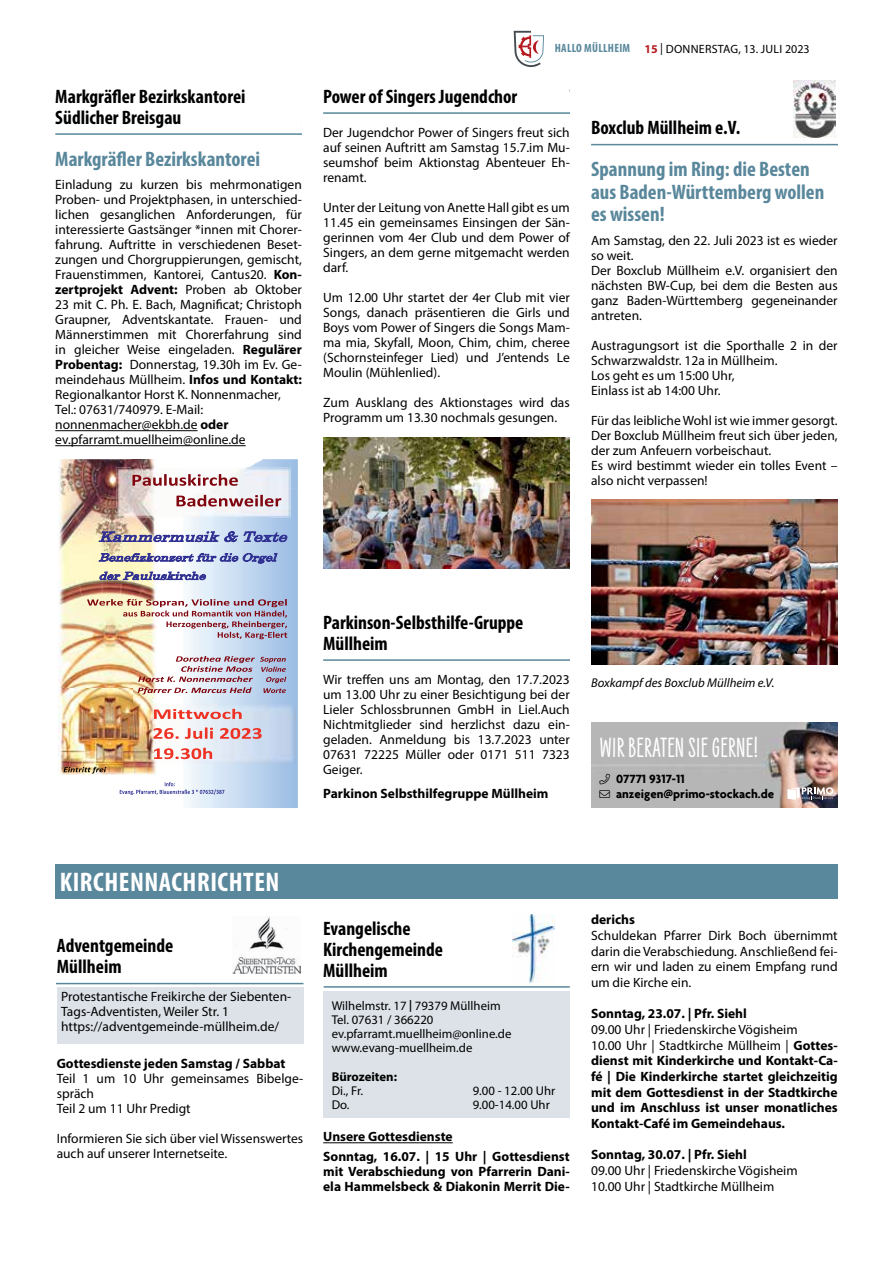
<style>
.page{position:relative;width:893px;height:1263px;background:#fff}
.page>*{position:absolute;margin:0;border:0;box-sizing:border-box;transform-origin:0 0}
.t1{font:900 28.35px "Liebe Erika";letter-spacing:.015em;color:#fff}
.t2{font:700 condensed 27px "Myriad Pro";letter-spacing:.02em;color:#fff}
.t3{font:700 condensed 21px/22.5px "Myriad Pro";color:#59879b}
.t4{font:700 condensed 19.5px/21px "Myriad Pro";color:#000}
.t5{font:13.5px/15px "Myriad Pro";color:#000}
.t6{font:700 13.5px/15.6px "Myriad Pro";color:#000}
.t7{font:12.75px/14.2px "Myriad Pro";color:#000}
.t8{font:700 12.75px "Agenda";color:#000}
.t9{font:italic 12.75px "Myriad Pro";color:#000}
.t10{font:700 12.75px "Myriad Pro";color:#000}
.t11{font:12px "Myriad Pro";letter-spacing:.02em;color:#000}
.t12{font:700 condensed 12px "Myriad Pro";letter-spacing:.02em;color:#59879b}
.s1{font-weight:700;color:#b61d22}
.s2{font-weight:700}
.s3{font-weight:400}
</style>
<div class="page">
<svg style="left:514px;top:31px;width:30px;height:36px"></svg>
<hr style="left:55px;top:430px;width:143px;height:1px;background:#000">
<hr style="left:55px;top:445px;width:191px;height:1px;background:#000">
<hr style="left:55px;top:133px;width:247px;height:2px;background:#59879b">
<hr style="left:323px;top:112px;width:247px;height:2px;background:#59879b">
<img style="left:323px;top:437px;width:247px;height:131px">
<hr style="left:323px;top:659px;width:247px;height:2px;background:#59879b">
<hr style="left:591px;top:144px;width:247px;height:1px;background:#59879b">
<img style="left:793px;top:81px;width:43px;height:57px">
<img style="left:591px;top:500px;width:247px;height:164px">
<img style="left:58px;top:459px;width:74px;height:316px">
<img style="left:132px;top:459px;width:22px;height:8px">
<img style="left:132px;top:517px;width:24px;height:258px">
<img style="left:186px;top:517px;width:83px;height:186px">
<img style="left:249px;top:459px;width:49px;height:29px">
<img style="left:269px;top:488px;width:29px;height:262px">
<img style="left:186px;top:750px;width:112px;height:58px">
<img style="left:116px;top:467px;width:175px;height:50px">
<svg style="left:132px;top:467px;width:106px;height:19px"></svg>
<svg style="left:176px;top:495px;width:105px;height:11px"></svg>
<svg style="left:116px;top:508px;width:7px;height:9px"></svg>
<img style="left:87px;top:599px;width:200px;height:40px">
<img style="left:149px;top:703px;width:146px;height:61px">
<svg style="left:154px;top:709px;width:88px;height:10px"></svg>
<svg style="left:153px;top:728px;width:26px;height:11px"></svg>
<svg style="left:185px;top:727px;width:28px;height:12px"></svg>
<svg style="left:220px;top:728px;width:42px;height:11px"></svg>
<svg style="left:154px;top:748px;width:58px;height:11px"></svg>
<svg style="left:64px;top:767px;width:42px;height:6px"></svg>
<svg style="left:120px;top:782px;width:104px;height:13px"></svg>
<img style="left:138px;top:656px;width:148px;height:38px">
<svg style="left:99px;top:530px;width:188px;height:13px;background:#989cc2"></svg>
<svg style="left:99px;top:553px;width:178px;height:10px;background:#8f93bf"></svg>
<svg style="left:99px;top:571px;width:107px;height:10px"></svg>
<div style="left:55px;top:864px;width:783px;height:34px;background:#59879b"></div>
<div style="left:57px;top:987px;width:246px;height:57px;background:#dce2e7"></div>
<hr style="left:57px;top:983px;width:246px;height:1px;background:#59879b">
<img style="left:233px;top:917px;width:67px;height:56px">
<hr style="left:323px;top:1142px;width:130px;height:1px;background:#000">
<img style="left:513px;top:914px;width:42px;height:68px">
<hr style="left:324px;top:986px;width:246px;height:2px;background:#59879b">
<div style="left:323px;top:991px;width:247px;height:127px;background:#dce2e7"></div>
<img style="left:591px;top:723px;width:247px;height:85px">
<svg style="left:787px;top:787px;width:46px;height:13px"></svg>
<svg style="left:599px;top:774px;width:11px;height:11px"></svg>
<p class="t12" style="left:555px;top:40px;width:76px">Hallo Müllheim</p>
<p class="t11" style="left:644px;top:42px;width:167px"><span class="s1">15</span> | Donnerstag, 13. Juli 2023</p>
<h3 class="t4" style="left:55px;top:85px;width:192px">Markgräfler Bezirkskantorei<br>Südlicher Breisgau</h3>
<h3 class="t4" style="left:302px;top:85px;width:82px">Markgräfler</h3>
<h3 class="t3" style="left:55px;top:147px;width:206px">Markgräfler Bezirkskantorei</h3>
<p class="t5" style="left:55px;top:177px;width:248px">Einladung zu kurzen bis mehrmonatigen Proben- und Projektphasen, in unterschied&shy;lichen gesanglichen Anforderungen, für interessierte Gastsänger *innen mit Chorer&shy;fahrung. Auftritte in verschiedenen Beset&shy;zungen und Chorgruppierungen, gemischt, Frauenstimmen, Kantorei, Cantus20. <span class="s2">Kon&shy;zertprojekt Advent:</span> Proben ab Oktober 23 mit C. Ph. E. Bach, Magnificat; Christoph Graupner, Adventskantate. Frauen- und Männerstimmen mit Chorerfahrung sind in gleicher Weise eingeladen. <span class="s2">Regulärer Probentag:</span> Donnerstag, 19.30h im Ev. Ge&shy;meindehaus Müllheim. <span class="s2">Infos und Kontakt:<br></span>Regionalkantor Horst K. Nonnenmacher, Tel.: 07631/740979. E-Mail: nonnenmacher@ekbh.de <span class="s2">oder </span>ev.pfarramt.muellheim@online.de</p>
<h3 class="t4" style="left:323px;top:85px;width:196px">Power of Singers Jugendchor</h3>
<p class="t5" style="left:323px;top:125px;width:248px;text-align:justify">Der Jugendchor Power of Singers freut sich auf seinen Auftritt am Samstag 15.7.im Mu&shy;seumshof beim Aktionstag Abenteuer Eh&shy;renamt.</p>
<p class="t5" style="left:323px;top:200px;width:248px;text-align:justify">Unter der Leitung von Anette Hall gibt es um 11.45 ein gemeinsames Einsingen der Sän&shy;gerinnen vom 4er Club und dem Power of Singers, an dem gerne mitgemacht werden darf.</p>
<p class="t5" style="left:323px;top:290px;width:248px;text-align:justify">Um 12.00 Uhr startet der 4er Club mit vier Songs, danach präsentieren die Girls und Boys vom Power of Singers die Songs Mam&shy;ma mia, Skyfall, Moon, Chim, chim, cheree (Schornsteinfeger Lied) und J’entends Le Moulin (Mühlenlied).</p>
<p class="t5" style="left:323px;top:395px;width:248px">Zum Ausklang des Aktionstages wird das<br>Programm um 13.30 nochmals gesungen.</p>
<h3 class="t4" style="left:591px;top:117px;width:151px">Boxclub Müllheim e.V.</h3>
<h3 class="t3" style="left:591px;top:158px;width:235px">Spannung im Ring: die Besten aus Baden-Württemberg wollen es wissen!</h3>
<p class="t5" style="left:591px;top:233px;width:248px">Am Samstag, den 22. Juli 2023 ist es wieder so weit.<br>Der Boxclub Müllheim e.V. organisiert den nächsten BW-Cup, bei dem die Besten aus ganz Baden-Württemberg gegeneinander antreten.</p>
<p class="t5" style="left:591px;top:338px;width:248px">Austragungsort ist die Sporthalle 2 in der<br>Schwarzwaldstr. 12a in Müllheim.<br>Los geht es um 15:00 Uhr,<br>Einlass ist ab 14:00 Uhr.</p>
<p class="t5" style="left:591px;top:413px;width:248px">Für das leibliche Wohl ist wie immer gesorgt.<br>Der Boxclub Müllheim freut sich über jeden, der zum Anfeuern vorbeischaut.<br>Es wird bestimmt wieder ein tolles Event – also nicht verpassen!</p>
<h3 class="t4" style="left:323px;top:611px;width:202px">Parkinson-Selbsthilfe-Gruppe<br>Müllheim</h3>
<p class="t5" style="left:323px;top:672px;width:248px;text-align:justify">Wir treffen uns am Montag, den 17.7.2023 um 13.00 Uhr zu einer Besichtigung bei der Lieler Schlossbrunnen GmbH in Liel.Auch N ichtmitglieder sind herzlichst dazu ein&shy;geladen. Anmeldung bis 13.7.2023 unter 07631 72225 Müller oder 0171 511 7323<br>Geiger.</p>
<p class="t6" style="left:323px;top:785px;width:227px">Parkinon Selbsthilfegruppe Müllheim</p>
<p class="t9" style="left:591px;top:675px;width:185px">Boxkampf des Boxclub Müllheim e.V.</p>
<h1 class="t1" style="left:600px;top:732px;width:160px">WIR BERATEN SIE GERNE!</h1>
<p class="t8" style="left:616px;top:771px;width:70px">07771 9317-11</p>
<p class="t8" style="left:600px;top:786px;width:176px">→ anzeigen@primo-stockach.de</p>
<h2 class="t2" style="left:60px;top:865px;width:221px">KIRCHENNACHRICHTEN</h2>
<h3 class="t4" style="left:57px;top:935px;width:118px">Adventgemeinde<br>Müllheim</h3>
<p class="t5" style="left:61px;top:989px;width:232px">Protestantische Freikirche der Siebenten-<br>Tags-Adventisten, Weiler Str. 1 https://adventgemeinde-müllheim.de/</p>
<p class="t6" style="left:57px;top:1055px;width:230px">Gottesdienste jeden Samstag / Sabbat</p>
<p class="t5" style="left:57px;top:1070px;width:248px">Teil 1 um 10 Uhr gemeinsames Bibelge&shy;spräch<br>Teil 2 um 11 Uhr Predigt</p>
<p class="t5" style="left:57px;top:1130px;width:248px">I nformieren Sie sich über viel Wissenswertes auch auf unserer I nternetseite.</p>
<h3 class="t4" style="left:323px;top:917px;width:121px">Evangelische<br>Kirchengemeinde<br>Müllheim</h3>
<p class="t7" style="left:332px;top:998px;width:181px">Wilhelmstr. 17 79379 Müllheim<br>Tel. 07631 / 366220 ev.pfarramt.muellheim@online.de www.evang-muellheim.de</p>
<p class="t10" style="left:332px;top:1068px;width:67px">Bürozeiten:</p>
<p class="t7" style="left:332px;top:1083px;width:33px">Di., Fr.</p>
<p class="t7" style="left:473px;top:1083px;width:84px">9.00 - 12.00 Uhr</p>
<p class="t7" style="left:332px;top:1098px;width:19px">Do.</p>
<p class="t7" style="left:473px;top:1098px;width:79px">9.00-14.00 Uhr</p>
<p class="t6" style="left:323px;top:1127px;width:248px;line-height:19.2px">Unsere Gottesdienste<br>Sonntag, 16.07. | 15 Uhr | Gottesdienst</p>
<p class="t6" style="left:323px;top:1163px;width:248px;line-height:15px">mit Verabschiedung von Pfarrerin Dani&shy;ela Hammelsbeck &amp; Diakonin Merrit Die-</p>
<p class="t6" style="left:591px;top:911px;width:45px">derichs</p>
<p class="t5" style="left:591px;top:927px;width:248px;line-height:15.6px;text-align:justify">Schuldekan Pfarrer Dirk Boch übernimmt darin die Verabschiedung. Anschließend fei&shy;ern wir und laden zu einem Empfang rund um die Kirche ein.</p>
<p class="t6" style="left:591px;top:1005px;width:157px">Sonntag, 23.07. | Pfr. Siehl</p>
<p class="t6" style="left:591px;top:1021px;width:248px"><span class="s3">09.00 Uhr | Friedenskirche Vögisheim<br>10.00 Uhr | Stadtkirche Müllheim |</span> Gottes&shy;dienst mit Kinderkirche und Kontakt-Ca&shy;fé | Die Kinderkirche startet gleichzeitig mit dem Gottesdienst in der Stadtkirche und im Anschluss ist unser monatliches Kontakt-Café im Gemeindehaus.</p>
<p class="t6" style="left:591px;top:1146px;width:157px">Sonntag, 30.07. | Pfr. Siehl</p>
<p class="t5" style="left:591px;top:1162px;width:208px;line-height:15.6px">09.00 Uhr | Friedenskirche Vögisheim<br>10.00 Uhr | Stadtkirche Müllheim</p>
</div>
